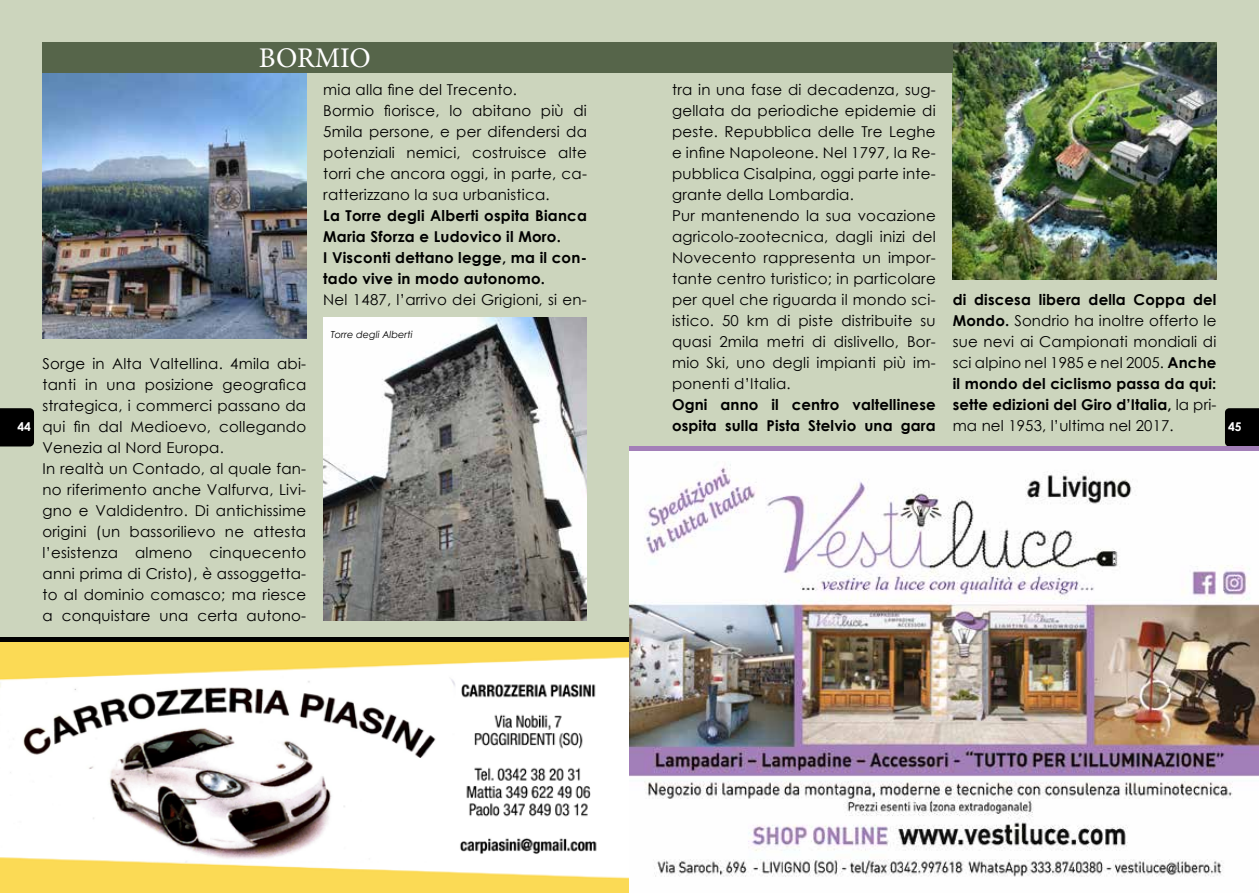
<style>
.page{position:relative;width:1259px;height:893px;background:#ccd5bd}
.page>*{position:absolute;margin:0;border:0;box-sizing:border-box;transform-origin:0 0}
.t1{font:28.5px "Minion Pro";color:#fff}
.t2{font:15px/21px "Century Gothic";letter-spacing:.015em;color:#000}
.t3{font:700 15px/21px "Century Gothic";letter-spacing:.015em;color:#000}
.t4{font:700 12px "Century Gothic";color:#fff}
.t5{font:italic 9.75px "Century Gothic";color:#000}
.s1{font-weight:700}
</style>
<div class="page">
<svg style="left:0;top:408px;width:34px;height:38px"></svg>
<img style="left:43px;top:73px;width:263px;height:265px">
<img style="left:0;top:642px;width:629px;height:251px">
<img style="left:323px;top:318px;width:264px;height:303px">
<img style="left:952px;top:43px;width:264px;height:236px">
<div style="left:43px;top:43px;width:909px;height:30px;background:#56654a"></div>
<svg style="left:1225px;top:408px;width:34px;height:38px"></svg>
<hr style="left:0;top:638px;width:629px;height:4px;background:#000">
<img style="left:629px;top:451px;width:630px;height:442px">
<div style="left:629px;top:446px;width:630px;height:5px;background:#a37fb8"></div>
<p class="t4" style="left:17px;top:419px;width:15px">44</p>
<h1 class="t1" style="left:259px;top:39px;width:114px">BORMIO</h1>
<p class="t2" style="left:43px;top:352px;width:265px">Sorge in Alta Valtellina. 4mila abi&shy;tanti in una posizione geografica strategica, i commerci passano da qui fin dal Medioevo, collegando Venezia al Nord Europa.<br>In realtà un Contado, al quale fan&shy;no riferimento anche Valfurva, Livi&shy;gno e Valdidentro. Di antichissime origini (un bassorilievo ne attesta l’esistenza almeno cinquecento anni prima di Cristo), è assoggetta&shy;to al dominio comasco; ma riesce a conquistare una certa autono-</p>
<p class="t2" style="left:323px;top:79px;width:265px">mia alla fine del Trecento.<br>Bormio fiorisce, lo abitano più di 5mila persone, e per difendersi da potenziali nemici, costruisce alte torri che ancora oggi, in parte, ca&shy;ratterizzano la sua urbanistica.</p>
<p class="t3" style="left:323px;top:205px;width:265px">La Torre degli Alberti ospita Bianca<br>Maria Sforza e Ludovico il Moro.<br>I Visconti dettano legge, ma il con&shy;tado vive in modo autonomo.</p>
<p class="t2" style="left:323px;top:289px;width:265px">Nel 1487, l’arrivo dei Grigioni, si en-</p>
<p class="t2" style="left:952px;top:289px;width:265px;text-align:justify"><span class="s1">di discesa libera della Coppa del Mondo.</span> Sondrio ha inoltre offerto le sue nevi ai Campionati mondiali di sci alpino nel 1985 e nel 2005. <span class="s1">Anche il mondo del ciclismo passa da qui: sette edizioni del Giro d’Italia,</span> la pri&shy;ma nel 1953, l’ultima nel 2017.</p>
<p class="t2" style="left:672px;top:79px;width:265px">tra in una fase di decadenza, sug&shy;gellata da periodiche epidemie di peste. Repubblica delle Tre Leghe e infine Napoleone. Nel 1797, la Re&shy;pubblica Cisalpina, oggi parte inte&shy;grante della Lombardia.<br>Pur mantenendo la sua vocazione agricolo-zootecnica, dagli inizi del Novecento rappresenta un impor&shy;tante centro turistico; in particolare per quel che riguarda il mondo sci&shy;istico. 50 km di piste distribuite su quasi 2mila metri di dislivello, Bor&shy;mio Ski, uno degli impianti più im&shy;ponenti d’Italia.</p>
<p class="t3" style="left:672px;top:394px;width:265px">Ogni anno il centro valtellinese ospita sulla Pista Stelvio una gara</p>
<p class="t5" style="left:331px;top:328px;width:83px">Torre degli Alberti</p>
<p class="t4" style="left:1228px;top:419px;width:15px">45</p>
</div>
